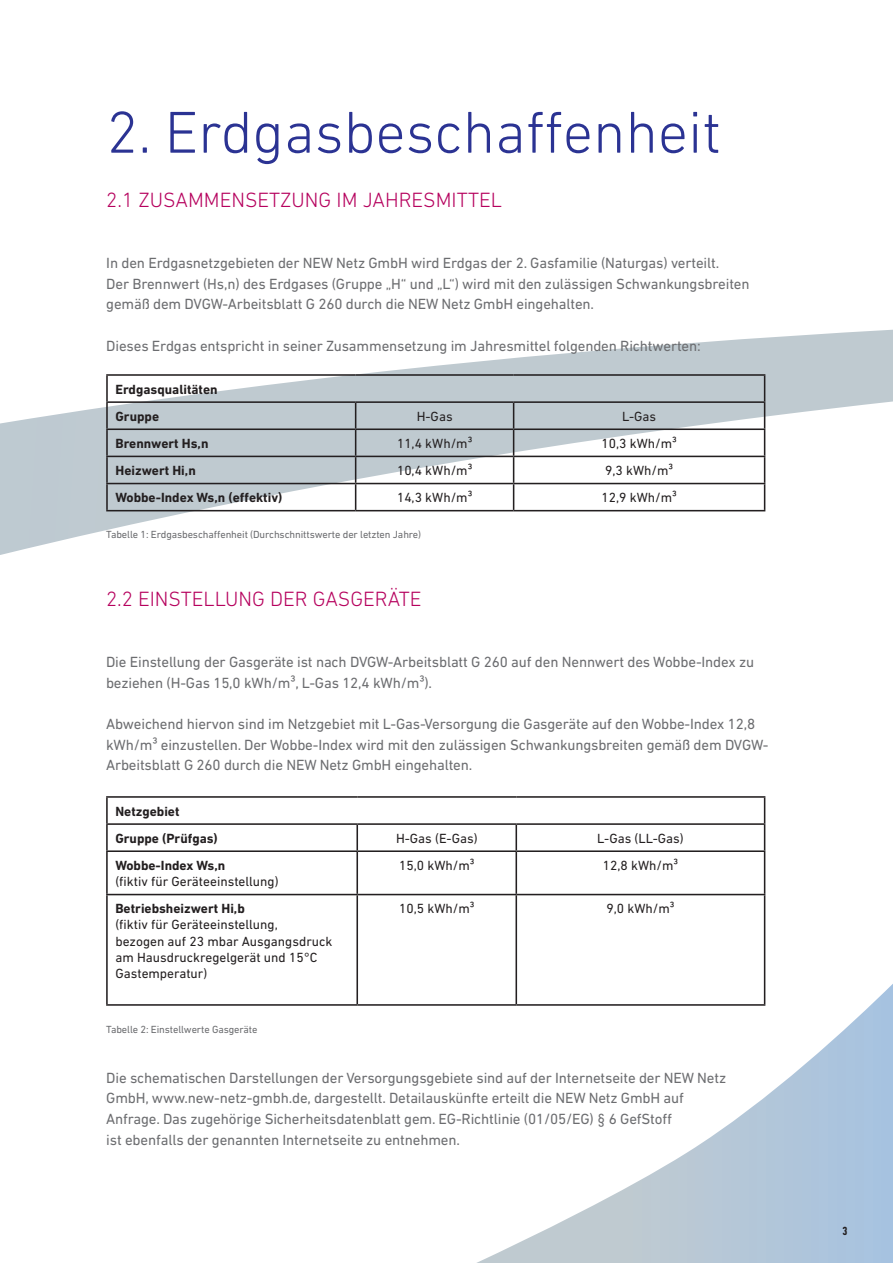
<style>
.page{position:relative;width:893px;height:1263px;background:#fff}
.page>*{position:absolute;margin:0;border:0;box-sizing:border-box;transform-origin:0 0}
.t1{font:300 60px "DIN Next LT Pro";color:#2b3393}
.t2{font:300 21px "DIN Next LT Pro";color:#b6025e}
.t3{font:15px/20.7px "DIN Next LT Pro";letter-spacing:-.01em;color:#6c6d70}
.t4{font:13.5px/16.2px "DIN Next LT Pro";color:#231f20}
.t5{font:700 13.5px/27.2px "DIN Next LT Pro";color:#231f20}
.t6{font:700 condensed 12px "DIN Next LT Pro";color:#231f20}
.t7{font:10.5px "DIN Next LT Pro";letter-spacing:-.01em;color:#6c6d70}
</style>
<div class="page">
<svg style="left:477px;top:984px;width:416px;height:279px"></svg>
<svg style="left:0;top:330px;width:893px;height:225px"></svg>
<hr style="left:106px;top:374px;width:250px;height:2px;background:#231f20">
<hr style="left:106px;top:376px;width:2px;height:25px;background:#231f20">
<hr style="left:356px;top:374px;width:158px;height:2px;background:#231f20">
<hr style="left:514px;top:374px;width:251px;height:2px;background:#231f20">
<hr style="left:106px;top:510px;width:250px;height:1px;background:#231f20">
<hr style="left:356px;top:510px;width:158px;height:1px;background:#231f20">
<hr style="left:514px;top:510px;width:251px;height:1px;background:#231f20">
<hr style="left:106px;top:401px;width:250px;height:2px;background:#231f20">
<hr style="left:106px;top:403px;width:2px;height:25px;background:#231f20">
<hr style="left:356px;top:401px;width:158px;height:2px;background:#231f20">
<hr style="left:514px;top:401px;width:251px;height:2px;background:#231f20">
<hr style="left:106px;top:428px;width:250px;height:2px;background:#231f20">
<hr style="left:106px;top:430px;width:2px;height:26px;background:#231f20">
<hr style="left:356px;top:428px;width:158px;height:2px;background:#231f20">
<hr style="left:514px;top:428px;width:251px;height:2px;background:#231f20">
<hr style="left:106px;top:456px;width:250px;height:1px;background:#231f20">
<hr style="left:106px;top:457px;width:2px;height:26px;background:#231f20">
<hr style="left:356px;top:456px;width:158px;height:1px;background:#231f20">
<hr style="left:514px;top:456px;width:251px;height:1px;background:#231f20">
<hr style="left:106px;top:483px;width:250px;height:1px;background:#231f20">
<hr style="left:106px;top:484px;width:2px;height:26px;background:#231f20">
<hr style="left:356px;top:483px;width:158px;height:1px;background:#231f20">
<svg style="left:355px;top:403px;width:1px;height:107px"></svg>
<hr style="left:514px;top:483px;width:251px;height:1px;background:#231f20">
<svg style="left:513px;top:403px;width:1px;height:107px"></svg>
<svg style="left:764px;top:376px;width:1px;height:134px"></svg>
<hr style="left:106px;top:796px;width:251px;height:2px;background:#231f20">
<hr style="left:106px;top:798px;width:2px;height:25px;background:#231f20">
<hr style="left:357px;top:796px;width:159px;height:2px;background:#231f20">
<hr style="left:516px;top:796px;width:249px;height:2px;background:#231f20">
<hr style="left:106px;top:823px;width:251px;height:2px;background:#231f20">
<hr style="left:106px;top:825px;width:2px;height:25px;background:#231f20">
<hr style="left:357px;top:823px;width:159px;height:2px;background:#231f20">
<hr style="left:356px;top:825px;width:2px;height:25px;background:#231f20">
<hr style="left:516px;top:823px;width:249px;height:2px;background:#231f20">
<hr style="left:515px;top:825px;width:2px;height:25px;background:#231f20">
<svg style="left:764px;top:798px;width:1px;height:52px"></svg>
<hr style="left:106px;top:850px;width:251px;height:2px;background:#231f20">
<hr style="left:106px;top:852px;width:2px;height:42px;background:#231f20">
<hr style="left:357px;top:850px;width:159px;height:2px;background:#231f20">
<hr style="left:356px;top:852px;width:2px;height:42px;background:#231f20">
<hr style="left:516px;top:850px;width:249px;height:2px;background:#231f20">
<hr style="left:515px;top:852px;width:2px;height:42px;background:#231f20">
<hr style="left:764px;top:852px;width:1px;height:42px;background:#231f20">
<hr style="left:106px;top:894px;width:251px;height:1px;background:#231f20">
<hr style="left:106px;top:895px;width:2px;height:109px;background:#231f20">
<hr style="left:357px;top:894px;width:159px;height:1px;background:#231f20">
<hr style="left:356px;top:895px;width:2px;height:109px;background:#231f20">
<hr style="left:516px;top:894px;width:249px;height:1px;background:#231f20">
<hr style="left:515px;top:895px;width:2px;height:109px;background:#231f20">
<hr style="left:764px;top:895px;width:1px;height:109px;background:#231f20">
<hr style="left:106px;top:1004px;width:251px;height:2px;background:#231f20">
<hr style="left:357px;top:1004px;width:159px;height:2px;background:#231f20">
<hr style="left:516px;top:1004px;width:249px;height:2px;background:#231f20">
<h1 class="t1" style="left:106px;top:98px;width:616px">2. Erdgasbeschaffenheit</h1>
<h2 class="t2" style="left:106px;top:188px;width:397px">2.1 ZUSAMMENSETZUNG IM JAHRESMITTEL</h2>
<p class="t3" style="left:106px;top:253px;width:645px">In den Erdgasnetzgebieten der NEW Netz GmbH wird Erdgas der 2. Gasfamilie (Naturgas) verteilt.<br>Der Brennwert (Hs,n) des Erdgases (Gruppe „H“ und „L“) wird mit den zulässigen Schwankungsbreiten gemäß dem DVGW-Arbeitsblatt G 260 durch die NEW Netz GmbH eingehalten.</p>
<p class="t3" style="left:106px;top:335px;width:596px">Dieses Erdgas entspricht in seiner Zusammensetzung im Jahresmittel folgenden Richtwerten:</p>
<p class="t5" style="left:115px;top:375px;width:104px">Erdgasqualitäten<br>Gruppe</p>
<p class="t4" style="left:417px;top:408px;width:37px">H-Gas</p>
<p class="t4" style="left:622px;top:408px;width:36px">L-Gas</p>
<p class="t5" style="left:116px;top:430px;width:94px">Brennwert Hs,n</p>
<p class="t4" style="left:397px;top:435px;width:77px">11,4 kWh/m³</p>
<p class="t4" style="left:601px;top:435px;width:77px">10,3 kWh/m³</p>
<p class="t5" style="left:116px;top:457px;width:82px">Heizwert Hi,n</p>
<p class="t4" style="left:397px;top:462px;width:77px">10,4 kWh/m³</p>
<p class="t4" style="left:605px;top:462px;width:69px">9,3 kWh/m³</p>
<p class="t5" style="left:116px;top:484px;width:168px">Wobbe-Index Ws,n (effektiv)</p>
<p class="t4" style="left:397px;top:489px;width:77px">14,3 kWh/m³</p>
<p class="t4" style="left:601px;top:489px;width:77px">12,9 kWh/m³</p>
<p class="t7" style="left:106px;top:529px;width:316px">Tabelle 1: Erdgasbeschaffenheit (Durchschnittswerte der letzten Jahre)</p>
<h2 class="t2" style="left:106px;top:587px;width:317px">2.2 EINSTELLUNG DER GASGERÄTE</h2>
<p class="t3" style="left:106px;top:651px;width:650px">Die Einstellung der Gasgeräte ist nach DVGW-Arbeitsblatt G 260 auf den Nennwert des Wobbe-Index zu beziehen (H-Gas 15,0 kWh/m³, L-Gas 12,4 kWh/m³).</p>
<p class="t3" style="left:106px;top:713px;width:664px">Abweichend hiervon sind im Netzgebiet mit L-Gas-Versorgung die Gasgeräte auf den Wobbe-Index 12,8 kWh/m³ einzustellen. Der Wobbe-Index wird mit den zulässigen Schwankungsbreiten gemäß dem DVGW-<br>Arbeitsblatt G 260 durch die NEW Netz GmbH eingehalten.</p>
<p class="t5" style="left:115px;top:797px;width:104px">Netzgebiet<br>Gruppe (Prüfgas)</p>
<p class="t5" style="left:115px;top:852px;width:111px">Wobbe-Index Ws,n</p>
<p class="t4" style="left:115px;top:873px;width:165px">(fiktiv für Geräteeinstellung)</p>
<p class="t5" style="left:115px;top:895px;width:131px">Betriebsheizwert Hi,b</p>
<p class="t4" style="left:115px;top:916px;width:218px">(fiktiv für Geräteeinstellung,<br>bezogen auf 23 mbar Ausgangsdruck am Hausdruckregelgerät und 15°C<br>Gastemperatur)</p>
<p class="t7" style="left:106px;top:1023px;width:153px">Tabelle 2: Einstellwerte Gasgeräte</p>
<p class="t4" style="left:396px;top:830px;width:83px">H-Gas (E-Gas)</p>
<p class="t4" style="left:597px;top:830px;width:88px">L-Gas (LL-Gas)</p>
<p class="t4" style="left:399px;top:857px;width:77px">15,0 kWh/m³</p>
<p class="t4" style="left:603px;top:857px;width:77px">12,8 kWh/m³</p>
<p class="t4" style="left:399px;top:900px;width:77px">10,5 kWh/m³</p>
<p class="t4" style="left:606px;top:900px;width:69px">9,0 kWh/m³</p>
<p class="t3" style="left:106px;top:1067px;width:621px">Die schematischen Darstellungen der Versorgungsgebiete sind auf der Internetseite der NEW Netz GmbH, www.new-netz-gmbh.de, dargestellt. Detailauskünfte erteilt die NEW Netz GmbH auf Anfrage. Das zugehörige Sicherheitsdatenblatt gem. EG-Richtlinie (01/05/EG) § 6 GefStoff<br>ist ebenfalls der genannten Internetseite zu entnehmen.</p>
<p class="t6" style="left:843px;top:1224px;width:6px">3</p>
</div>
